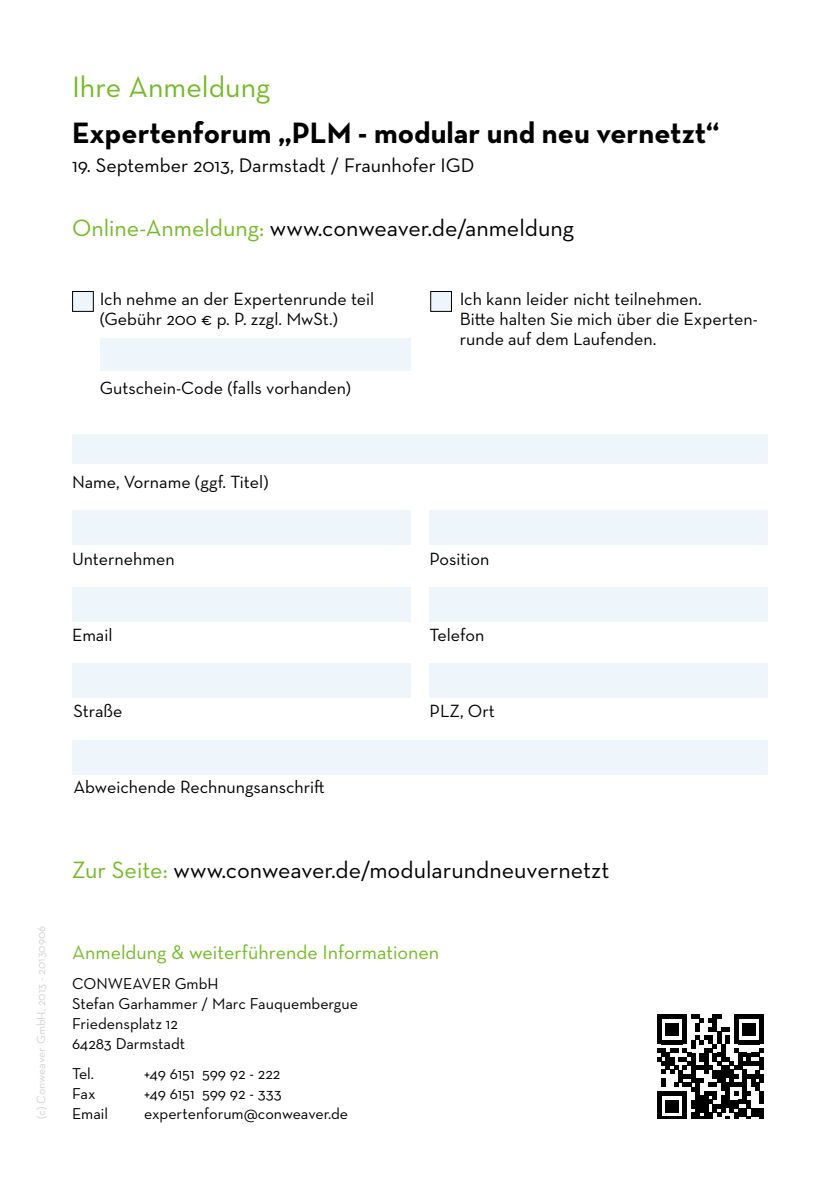
<style>
.page{position:relative;width:840px;height:1191px;background:#fff}
.page>*{position:absolute;margin:0;border:0;box-sizing:border-box;transform-origin:0 0}
.t1{font:700 30px "Neutraface Text";color:#000}
.t2{font:30px "Neutraface Text";color:#76b82a}
.t3{font:24px "Neutraface Text";color:#000}
.t4{font:20px "Neutraface Text";color:#000}
.t5{font:20px "Neutraface Text";color:#76b82a}
.t6{font:18px/20px "Neutraface Text";color:#000}
.t7{font:16px/20px "Neutraface Text";color:#000}
.t8{font:12px "Neutraface Text";color:#d1d3d4}
.s1{color:#76b82a}
</style>
<div class="page">
<div style="left:72px;top:511px;width:338px;height:34px;background:#eef5fb"></div>
<div style="left:72px;top:434px;width:695px;height:30px;background:#eef5fb"></div>
<div style="left:72px;top:664px;width:338px;height:34px;background:#eef5fb"></div>
<div style="left:72px;top:587px;width:338px;height:34px;background:#eef5fb"></div>
<div style="left:429px;top:587px;width:338px;height:34px;background:#eef5fb"></div>
<div style="left:100px;top:338px;width:310px;height:33px;background:#eef5fb"></div>
<div style="left:430px;top:291px;width:21px;height:21px;background:#eef5fb;border:1px solid #000"></div>
<div style="left:72px;top:291px;width:22px;height:21px;background:#eef5fb;border:1px solid #000"></div>
<div style="left:429px;top:664px;width:338px;height:34px;background:#eef5fb"></div>
<svg style="left:657px;top:1014px;width:106px;height:105px"></svg>
<hr style="left:759px;top:1091px;width:4px;height:13px;background:#000">
<hr style="left:759px;top:1108px;width:4px;height:11px;background:#000">
<div style="left:72px;top:740px;width:695px;height:34px;background:#eef5fb"></div>
<div style="left:429px;top:511px;width:338px;height:34px;background:#eef5fb"></div>
<h1 class="t2" style="left:72px;top:68px;width:199px">Ihre Anmeldung</h1>
<h1 class="t1" style="left:72px;top:114px;width:648px">Expertenforum „PLM - modular und neu vernetzt“</h1>
<p class="t4" style="left:72px;top:153px;width:403px">19. September 2013, Darmstadt / Fraunhofer IGD</p>
<h2 class="t3" style="left:72px;top:212px;width:503px"><span class="s1">Online-Anmeldung:</span> www.conweaver.de/anmeldung</h2>
<p class="t6" style="left:100px;top:289px;width:276px">Ich nehme an der Expertenrunde teil (Gebühr 200 € p. P. zzgl. MwSt.)</p>
<p class="t6" style="left:100px;top:378px;width:253px">Gutschein-Code (falls vorhanden)</p>
<p class="t6" style="left:459px;top:289px;width:299px">Ich kann leider nicht teilnehmen.<br>Bitte halten Sie mich über die Experten&shy;runde auf dem Laufenden.</p>
<p class="t8" style="left:34px;top:1119px;width:195px;rotate:-90deg">(c) Conweaver GmbH, 2013 - 20130906</p>
<p class="t6" style="left:72px;top:472px;width:198px">Name, Vorname (ggf. Titel)</p>
<p class="t6" style="left:72px;top:548px;width:104px">Unternehmen</p>
<p class="t6" style="left:429px;top:548px;width:61px">Position</p>
<p class="t6" style="left:72px;top:624px;width:42px">Email</p>
<p class="t6" style="left:429px;top:624px;width:56px">Telefon</p>
<p class="t6" style="left:73px;top:700px;width:51px">Straße</p>
<p class="t6" style="left:73px;top:777px;width:253px">Abweichende Rechnungsanschrift</p>
<p class="t6" style="left:429px;top:700px;width:67px">PLZ, Ort</p>
<h2 class="t3" style="left:72px;top:854px;width:539px"><span class="s1">Zur Seite:</span> www.conweaver.de/modularundneuvernetzt</h2>
<p class="t5" style="left:72px;top:939px;width:368px">Anmeldung &amp; weiterführende Informationen</p>
<p class="t7" style="left:72px;top:973px;width:287px">CONWEAVER GmbH<br>Stefan Garhammer / Marc Fauquembergue<br>Friedensplatz 12<br>64283 Darmstadt</p>
<p class="t7" style="left:72px;top:1063px;width:24px">Tel.</p>
<p class="t7" style="left:144px;top:1063px;width:138px">+49 6151 599 92 - 222</p>
<p class="t7" style="left:72px;top:1083px;width:25px">Fax</p>
<p class="t7" style="left:144px;top:1083px;width:139px">+49 6151 599 92 - 333</p>
<p class="t7" style="left:72px;top:1103px;width:37px">Email</p>
<p class="t7" style="left:144px;top:1103px;width:205px">expertenforum@conweaver.de</p>
</div>
